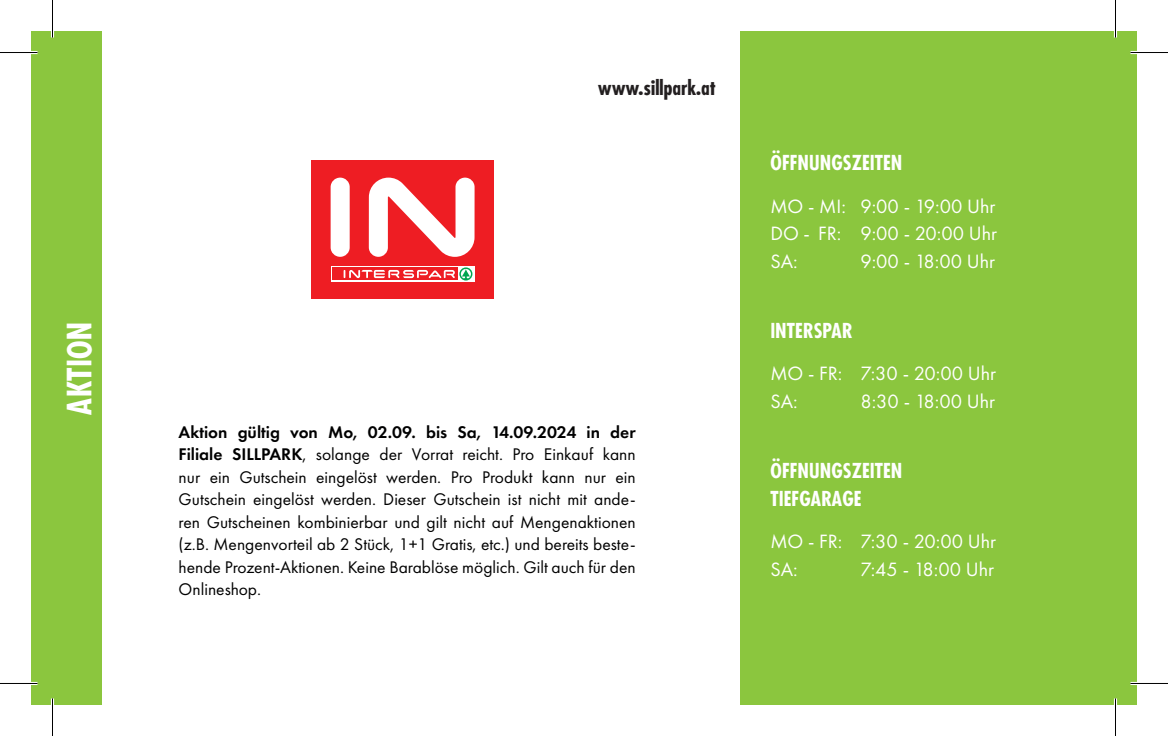
<style>
.page{position:relative;width:1168px;height:736px;background:#fff}
.page>*{position:absolute;margin:0;border:0;box-sizing:border-box;transform-origin:0 0}
.t1{font:700 condensed 32.5px "Futura";color:#fff}
.t2{font:20px/27.5px "Futura PT";color:#fff}
.t3{font:700 condensed 20px/27.5px "Futura";color:#fff}
.t4{font:700 condensed 20px "Futura";color:#231f20}
.t5{font:17.5px/22.5px "Futura PT";color:#000001;text-align:justify}
.s1{font-weight:600}
</style>
<div class="page">
<div style="left:31px;top:31px;width:71px;height:673px;background:#8bc63e"></div>
<div style="left:740px;top:31px;width:397px;height:673px;background:#8bc63e"></div>
<div style="left:312px;top:161px;width:182px;height:138px;background:#ee1d23"></div>
<svg style="left:331px;top:266px;width:144px;height:15px"></svg>
<svg style="left:459px;top:267px;width:13px;height:13px"></svg>
<svg style="left:461px;top:269px;width:10px;height:9px"></svg>
<div style="left:332px;top:268px;width:125px;height:12px;background:#ee1d23"></div>
<svg style="left:344px;top:270px;width:111px;height:8px"></svg>
<svg style="left:369px;top:178px;width:106px;height:79px"></svg>
<div style="left:331px;top:178px;width:19px;height:79px;background:#fff;border-radius:9px"></div>
<hr style="left:0;top:51px;width:38px;height:3px;background:#fff">
<hr style="left:1130px;top:51px;width:38px;height:3px;background:#fff">
<hr style="left:0;top:682px;width:38px;height:3px;background:#fff">
<hr style="left:1130px;top:682px;width:38px;height:3px;background:#fff">
<hr style="left:51px;top:0;width:3px;height:37px;background:#fff">
<hr style="left:51px;top:698px;width:3px;height:38px;background:#fff">
<hr style="left:1114px;top:0;width:3px;height:37px;background:#fff">
<hr style="left:1114px;top:698px;width:3px;height:38px;background:#fff">
<hr style="left:0;top:52px;width:38px;height:1px;background:#000">
<hr style="left:1130px;top:52px;width:38px;height:1px;background:#000">
<hr style="left:0;top:683px;width:38px;height:1px;background:#000">
<hr style="left:1130px;top:683px;width:38px;height:1px;background:#000">
<hr style="left:52px;top:0;width:1px;height:37px;background:#000">
<hr style="left:52px;top:698px;width:1px;height:38px;background:#000">
<hr style="left:1115px;top:0;width:1px;height:37px;background:#000">
<hr style="left:1115px;top:698px;width:1px;height:38px;background:#000">
<h1 class="t1" style="left:58px;top:414px;width:95px;rotate:-90deg">AKTION</h1>
<p class="t4" style="left:598px;top:75px;width:120px">www.sillpark.at</p>
<p class="t5" style="left:179px;top:420px;width:459px"><span class="s1">Aktion gültig von Mo, 02.09. bis Sa, 14.09.2024 in der Filiale SILLPARK</span>, solange der Vorrat reicht. Pro Einkauf kann nur ein Gutschein eingelöst werden. Pro Produkt kann nur ein Gutschein eingelöst werden. Dieser Gutschein ist nicht mit ande&shy;ren Gutscheinen kombinierbar und gilt nicht auf Mengenaktionen (z.B. Mengenvorteil ab 2 Stück, 1+1 Gratis, etc.) und bereits beste&shy;hende Prozent-Aktionen. Keine Barablöse möglich. Gilt auch für den Onlineshop.</p>
<p class="t3" style="left:770px;top:149px;width:134px">ÖFFNUNGSZEITEN</p>
<p class="t2" style="left:770px;top:192px;width:228px;text-align:justify">MO - MI: 9:00 - 19:00 Uhr DO - FR: 9:00 - 20:00 Uhr SA:</p>
<p class="t2" style="left:860px;top:247px;width:136px">9:00 - 18:00 Uhr</p>
<p class="t3" style="left:770px;top:316px;width:84px">INTERSPAR</p>
<p class="t2" style="left:770px;top:360px;width:227px">MO - FR: 7:30 - 20:00 Uhr<br>SA:</p>
<p class="t2" style="left:860px;top:387px;width:136px">8:30 - 18:00 Uhr</p>
<p class="t3" style="left:770px;top:456px;width:134px">ÖFFNUNGSZEITEN<br>TIEFGARAGE</p>
<p class="t2" style="left:770px;top:527px;width:227px">MO - FR: 7:30 - 20:00 Uhr<br>SA:</p>
<p class="t2" style="left:860px;top:555px;width:135px">7:45 - 18:00 Uhr</p>
</div>
